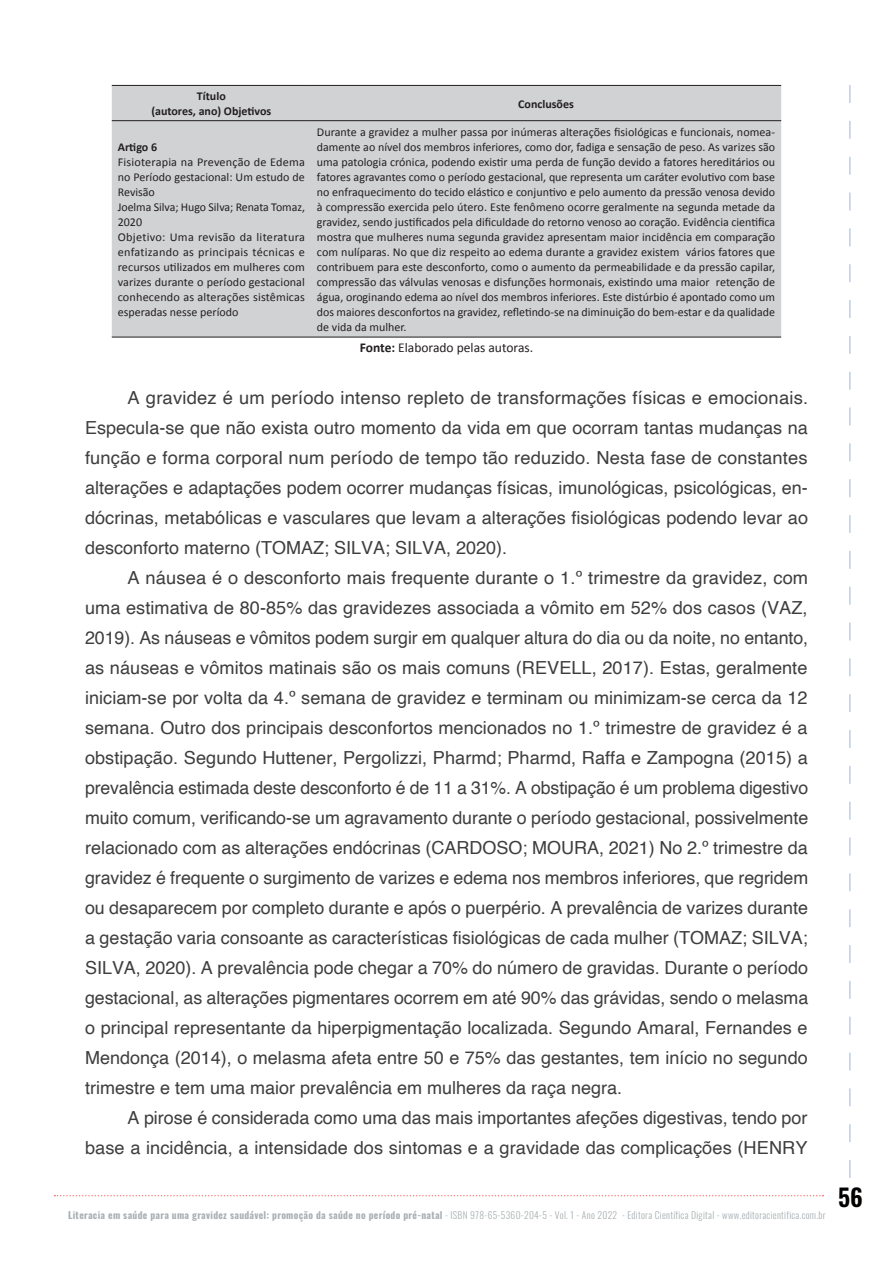
<style>
.page{position:relative;width:893px;height:1263px;background:#fff}
.page>*{position:absolute;margin:0;border:0;box-sizing:border-box;transform-origin:0 0}
.t1{font:600 24px "Oswald";color:#040101}
._04_texto{font:18px/30px "Helvetica";color:#3e3e3f;text-align:justify}
._06_fonte{font:13.5px "Calibri";color:#231f20}
.Texto_Esquerda_Preto{font:12px/15px "Calibri";color:#231f20;text-align:justify}
.Texto_Centro_Preto{font:700 12px "Calibri";color:#231f20}
.Texto_Esquerda_Preto-2{font:700 12px "Calibri";color:#231f20}
.t2{font:300 9.6px "Oswald";letter-spacing:.03em;color:#a9afb2}
.s1{font-weight:700}
</style>
<div class="page">
<svg style="left:54px;top:1195px;width:769px;height:1px"></svg>
<svg style="left:849px;top:85px;width:2px;height:1093px"></svg>
<div style="left:112px;top:86px;width:669px;height:251px;background:#d1d2d4"></div>
<hr style="left:112px;top:85px;width:199px;height:1px;background:#231f20">
<hr style="left:311px;top:85px;width:470px;height:1px;background:#231f20">
<hr style="left:112px;top:120px;width:199px;height:1px;background:#231f20">
<hr style="left:311px;top:120px;width:470px;height:1px;background:#231f20">
<hr style="left:112px;top:337px;width:199px;height:1px;background:#231f20">
<hr style="left:311px;top:337px;width:470px;height:1px;background:#231f20">
<p class="Texto_Centro_Preto" style="left:197px;top:88px;width:30px">Título</p>
<p class="Texto_Centro_Preto" style="left:151px;top:103px;width:122px">(autores, ano) Objetivos</p>
<p class="Texto_Centro_Preto" style="left:518px;top:95px;width:57px">Conclusões</p>
<p class="Texto_Esquerda_Preto" style="left:317px;top:124px;width:460px">Durante a gravidez a mulher passa por inúmeras alterações fisiológicas e funcionais, nomea&shy;damente ao nível dos membros inferiores, como dor, fadiga e sensação de peso. As varizes são uma patologia crónica, podendo existir uma perda de função devido a fatores hereditários ou fatores agravantes como o período gestacional, que representa um caráter evolutivo com base no enfraquecimento do tecido elástico e conjuntivo e pelo aumento da pressão venosa devido à compressão exercida pelo útero. Este fenômeno ocorre geralmente na segunda metade da gravidez, sendo justificados pela dificuldade do retorno venoso ao coração. Evidência cientifica mostra que mulheres numa segunda gravidez apresentam maior incidência em comparação com nulíparas. No que diz respeito ao edema durante a gravidez existem vários fatores que contribuem para este desconforto, como o aumento da permeabilidade e da pressão capilar, compressão das válvulas venosas e disfunções hormonais, existindo uma maior retenção de água, oroginando edema ao nível dos membros inferiores. Este distúrbio é apontado como um dos maiores desconfortos na gravidez, refletindo-se na diminuição do bem-estar e da qualidade de vida da mulher.</p>
<p class="_06_fonte" style="left:360px;top:339px;width:175px"><span class="s1">Fonte:</span> Elaborado pelas autoras.</p>
<p class="_04_texto" style="left:85px;top:383px;width:725px;text-indent:43px">A gravidez é um período intenso repleto de transformações físicas e emocionais.<br>Especula-se que não exista outro momento da vida em que ocorram tantas mudanças na função e forma corporal num período de tempo tão reduzido. Nesta fase de constantes alterações e adaptações podem ocorrer mudanças físicas, imunológicas, psicológicas, en&shy;dócrinas, metabólicas e vasculares que levam a alterações fisiológicas podendo levar ao desconforto materno (TOMAZ; SILVA; SILVA, 2020).</p>
<p class="_04_texto" style="left:85px;top:563px;width:725px;text-indent:43px">A náusea é o desconforto mais frequente durante o 1.º trimestre da gravidez, com uma estimativa de 80-85% das gravidezes associada a vômito em 52% dos casos (VAZ, 2019). As náuseas e vômitos podem surgir em qualquer altura do dia ou da noite, no entanto, as náuseas e vômitos matinais são os mais comuns (REVELL, 2017). Estas, geralmente iniciam-se por volta da 4.º semana de gravidez e terminam ou minimizam-se cerca da 12 semana. Outro dos principais desconfortos mencionados no 1.º trimestre de gravidez é a obstipação. Segundo Huttener, Pergolizzi, Pharmd; Pharmd, Raffa e Zampogna (2015) a prevalência estimada deste desconforto é de 11 a 31%. A obstipação é um problema digestivo muito comum, verificando-se um agravamento durante o período gestacional, possivelmente relacionado com as alterações endócrinas (CARDOSO; MOURA, 2021) No 2.º trimestre da gravidez é frequente o surgimento de varizes e edema nos membros inferiores, que regridem ou desaparecem por completo durante e após o puerpério. A prevalência de varizes durante a gestação varia consoante as características fisiológicas de cada mulher (TOMAZ; SILVA; SILVA, 2020). A prevalência pode chegar a 70% do número de gravidas. Durante o período gestacional, as alterações pigmentares ocorrem em até 90% das grávidas, sendo o melasma o principal representante da hiperpigmentação localizada. Segundo Amaral, Fernandes e Mendonça (2014), o melasma afeta entre 50 e 75% das gestantes, tem início no segundo trimestre e tem uma maior prevalência em mulheres da raça negra.</p>
<p class="_04_texto" style="left:85px;top:1103px;width:724px;text-align:right">A pirose é considerada como uma das mais importantes afeções digestivas, tendo por base a incidência, a intensidade dos sintomas e a gravidade das complicações (HENRY</p>
<p class="Texto_Esquerda_Preto-2" style="left:118px;top:139px;width:41px">Artigo 6</p>
<p class="Texto_Esquerda_Preto" style="left:118px;top:154px;width:189px">Fisioterapia na Prevenção de Edema no Período gestacional: Um estudo de Revisão</p>
<p class="Texto_Esquerda_Preto" style="left:118px;top:199px;width:189px">Joelma Silva; Hugo Silva; Renata Tomaz,<br>2020</p>
<p class="Texto_Esquerda_Preto" style="left:118px;top:229px;width:189px">Objetivo: Uma revisão da literatura enfatizando as principais técnicas e recursos utilizados em mulheres com varizes durante o período gestacional conhecendo as alterações sistêmicas esperadas nesse período</p>
<p class="t2" style="left:68px;top:1206px;width:759px"><span class="s1">Literacia em saúde para uma gravidez saudável: promoção da saúde no período pré-natal</span> - ISBN 978-65-5360-204-5 - Vol. 1 - Ano 2022 - Editora Científica Digital - www.editoracientifica.com.br</p>
<h1 class="t1" style="left:838px;top:1184px;width:26px">56</h1>
</div>
